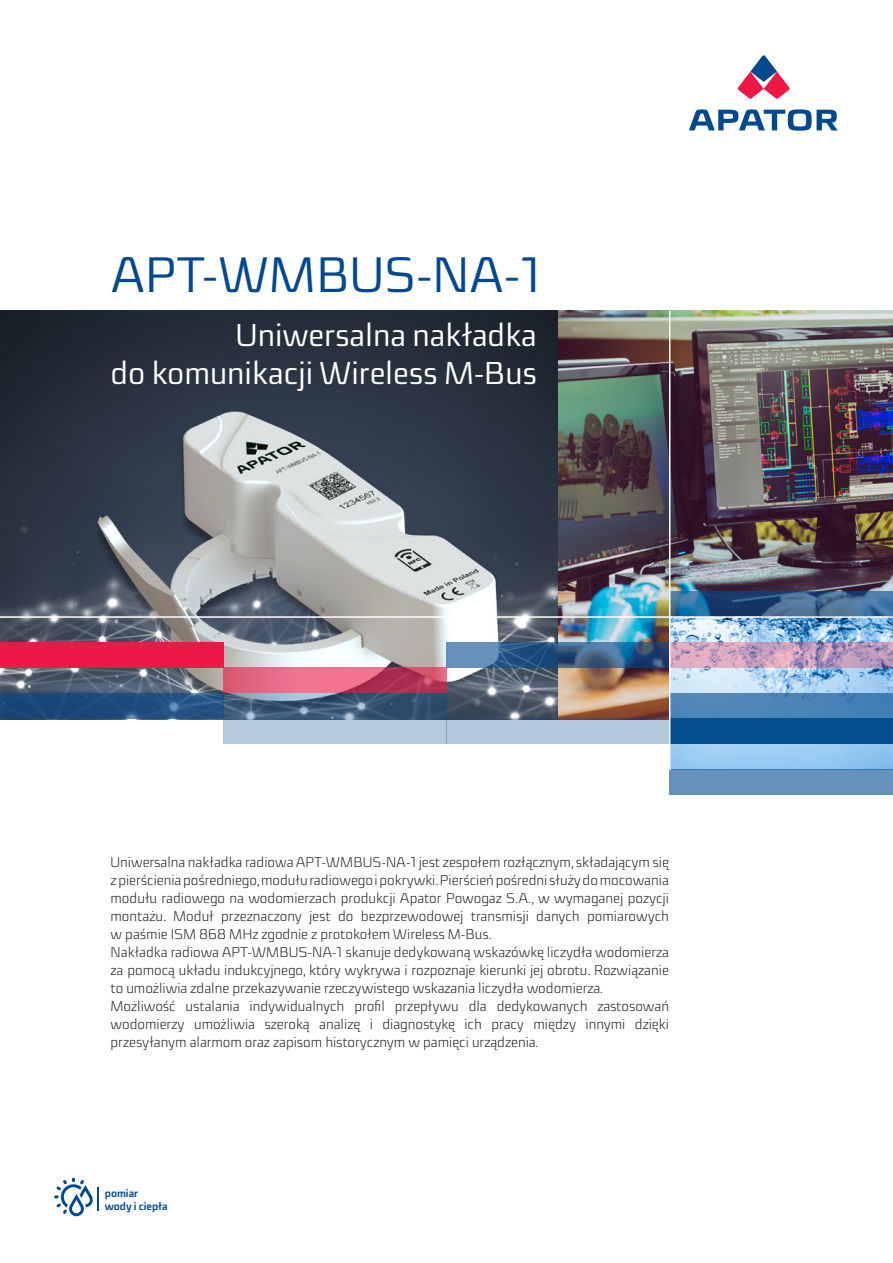
<style>
.page{position:relative;width:893px;height:1263px;background:#fff}
.page>*{position:absolute;margin:0;border:0;box-sizing:border-box;transform-origin:0 0}
.t1{font:49.5px "Sica";color:#01498e}
.t2{font:31.5px "Sica";color:#fff}
.t3{font:300 14.1px/18px "Sica";color:#231f20;text-align:justify}
.t4{font:700 10.8px "Sica";color:#01498e}
</style>
<div class="page">
<svg style="left:738px;top:55px;width:52px;height:44px"></svg>
<svg style="left:689px;top:109px;width:149px;height:22px"></svg>
<img style="left:0;top:311px;width:558px;height:408px">
<img style="left:558px;top:311px;width:335px;height:407px">
<img style="left:670px;top:618px;width:223px;height:151px">
<svg style="left:54px;top:1177px;width:45px;height:39px"></svg>
<div style="left:670px;top:769px;width:223px;height:26px;background:#6691bb"></div>
<div style="left:446px;top:718px;width:224px;height:26px;background:#b3c8dd"></div>
<svg style="left:446px;top:642px;width:223px;height:26px;background:#3b658f"></svg>
<svg style="left:670px;top:642px;width:223px;height:26px;background:#c29bbc"></svg>
<svg style="left:670px;top:591px;width:223px;height:25px;background:#35618c"></svg>
<svg style="left:223px;top:693px;width:223px;height:25px;background:#466381"></svg>
<div style="left:670px;top:693px;width:223px;height:25px;background:linear-gradient(to right,#5489b9,#417eb5)"></div>
<svg style="left:223px;top:667px;width:223px;height:26px;background:#d65976"></svg>
<svg style="left:0;top:693px;width:223px;height:25px;background:#1e4e7e"></svg>
<div style="left:223px;top:719px;width:223px;height:25px;background:#b4cadd"></div>
<div style="left:670px;top:718px;width:223px;height:26px;background:#064f8e"></div>
<div style="left:0;top:642px;width:223px;height:26px;background:#ed1845"></div>
<hr style="left:669px;top:311px;width:1px;height:459px;background:#fff">
<hr style="left:0;top:616px;width:893px;height:2px;background:#fff">
<p class="t1" style="left:111px;top:239px;width:432px">APT-WMBUS-NA-1</p>
<p class="t2" style="left:236px;top:313px;width:303px">Uniwersalna nakładka</p>
<p class="t2" style="left:111px;top:350px;width:428px">do komunikacji Wireless M-Bus</p>
<p class="t3" style="left:111px;top:853px;width:560px">Uniwersalna nakładka radiowa APT-WMBUS-NA-1 jest zespołem rozłącznym, składającym się z pierścienia pośredniego, modułu radiowego i pokrywki. Pierścień pośredni służy domocowania modułu radiowego na wodomierzach produkcji Apator Powogaz S.A., w wymaganej pozycji montażu. Moduł przeznaczony jest do bezprzewodowej transmisji danych pomiarowych w paśmie ISM 868 MHz zgodnie z protokołem Wireless M-Bus.</p>
<p class="t3" style="left:111px;top:943px;width:560px">Nakładka radiowa APT-WMBUS-NA-1 skanuje dedykowaną wskazówkę liczydła wodomierza za pomocą układu indukcyjnego, który wykrywa i rozpoznaje kierunki jej obrotu. Rozwiązanie to umożliwia zdalne przekazywanie rzeczywistego wskazania liczydła wodomierza.</p>
<p class="t3" style="left:111px;top:997px;width:560px">Możliwość ustalania indywidualnych profil przepływu dla dedykowanych zastosowań wodomierzy umożliwia szeroką analizę i diagnostykę ich pracy między innymi dzięki przesyłanym alarmom oraz zapisom historycznym w pamięci urządzenia.</p>
<p class="t4" style="left:105px;top:1185px;width:35px">pomiar</p>
<p class="t4" style="left:105px;top:1198px;width:64px">wody i ciepła</p>
</div>
